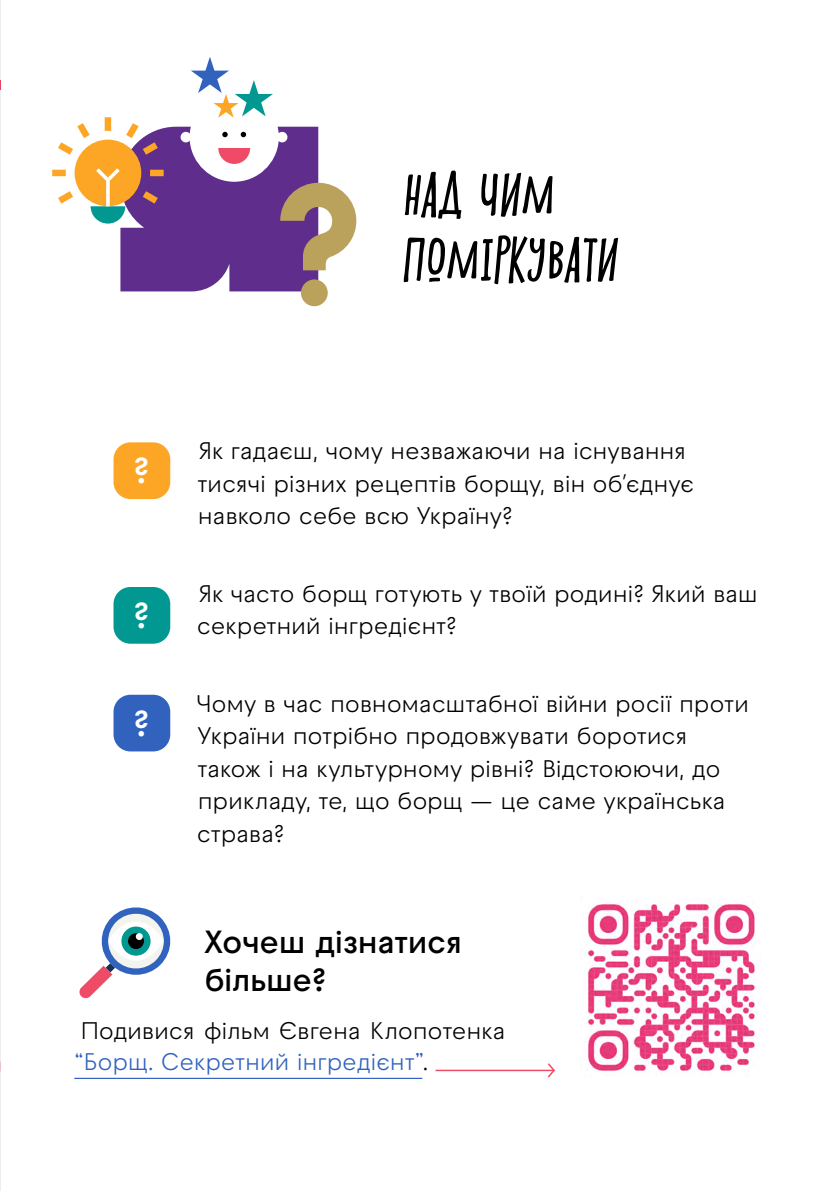
<style>
.page{position:relative;width:840px;height:1191px;background:#fff}
.page>*{position:absolute;margin:0;border:0;box-sizing:border-box;transform-origin:0 0}
.t1{font:italic 52px/65px "Shnobel";letter-spacing:-.025em;color:#000}
.t2{font:600 36px "Raptor V3 Premium";color:#fff}
.t3{font:600 32px/38.4px "Raptor V3 Premium";letter-spacing:-.015em;color:#000}
.t4{font:24px/32.4px "Raptor V3 Premium";letter-spacing:-.015em;color:#000}
.s1{color:#3162be}
</style>
<div class="page">
<svg style="left:52px;top:57px;width:304px;height:249px"></svg>
<div style="left:113px;top:587px;width:57px;height:56px;background:#009891;border-radius:17px"></div>
<div style="left:113px;top:694px;width:57px;height:57px;background:#3162be;border-radius:17px"></div>
<div style="left:113px;top:442px;width:57px;height:57px;background:#fda625;border-radius:17px"></div>
<hr style="left:74px;top:1077px;width:348px;height:2px;background:#3162be">
<svg style="left:79px;top:907px;width:92px;height:91px"></svg>
<hr style="left:435px;top:1069px;width:119px;height:2px;background:#ef4b67">
<svg style="left:546px;top:1063px;width:9px;height:15px"></svg>
<img style="left:586px;top:903px;width:169px;height:171px">
<hr style="left:0;top:0;width:1px;height:1191px;background:#000">
<h1 class="t1" style="left:403px;top:162px;width:217px">НАД ЧИМ<br>ПОМІРКУВАТИ</h1>
<h2 class="t2" style="left:133px;top:444px;width:19px">?</h2>
<h2 class="t2" style="left:133px;top:589px;width:19px">?</h2>
<h2 class="t2" style="left:133px;top:697px;width:19px">?</h2>
<p class="t4" style="left:197px;top:434px;width:498px">Як гадаєш, чому незважаючи на існування тисячі різних рецептів борщу, він об′єднує навколо себе всю Україну?</p>
<p class="t4" style="left:197px;top:577px;width:562px">Як часто борщ готують у твоїй родині? Який ваш секретний інгредієнт?</p>
<p class="t4" style="left:196px;top:687px;width:554px">Чому в час повномасштабної війни росії проти України потрібно продовжувати боротися також і на культурному рівні? Відстоюючи, до прикладу, те, що борщ — це саме українська страва?</p>
<h3 class="t3" style="left:204px;top:920px;width:259px">Хочеш дізнатися більше?</h3>
<p class="t4" style="left:74px;top:1015px;width:432px;line-height:31.2px">Подивися фільм Євгена Клопотенка <span class="s1">“Борщ. Секретний інгредієнт”</span>.</p>
</div>
